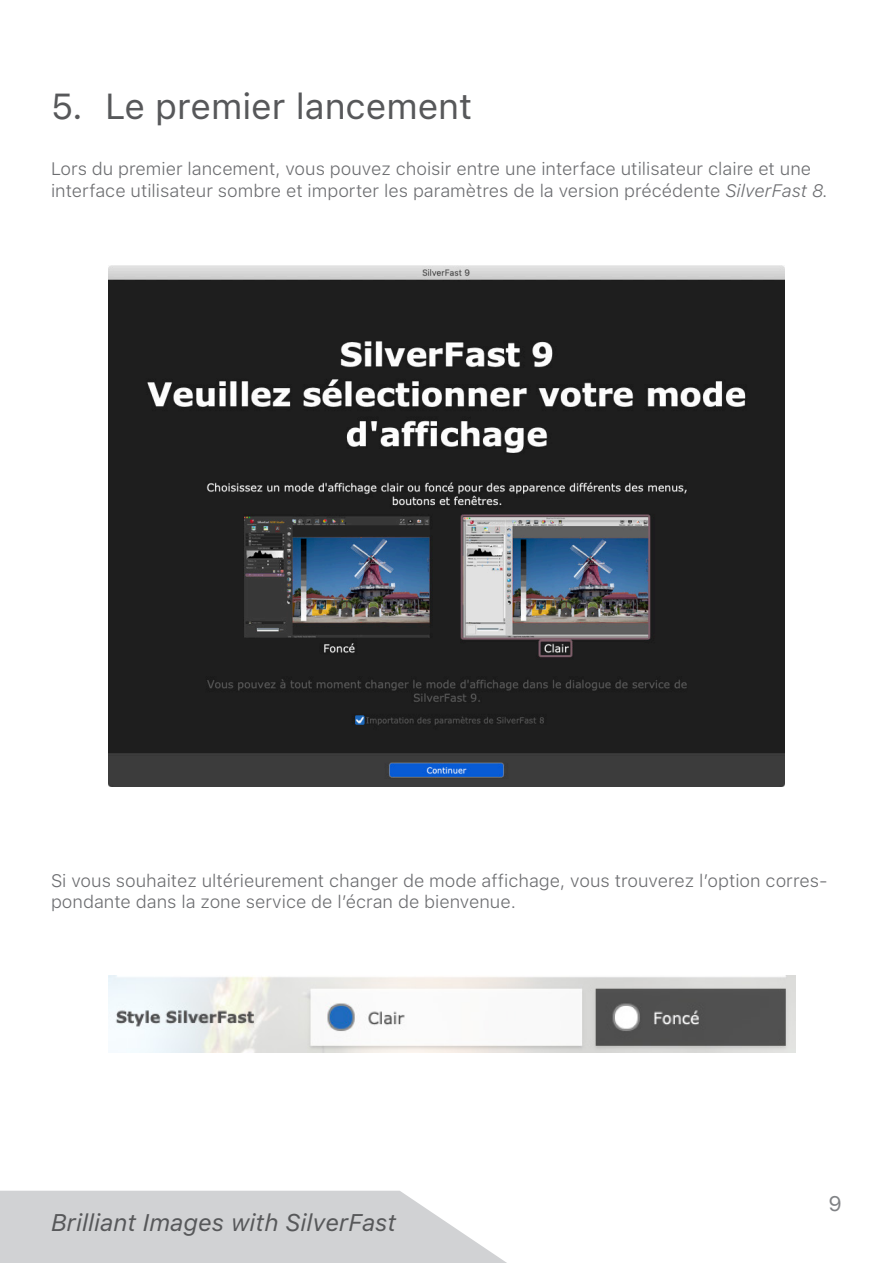
<style>
.page{position:relative;width:893px;height:1263px;background:#fff}
.page>*{position:absolute;margin:0;border:0;box-sizing:border-box;transform-origin:0 0}
.Überschrift{font:36px "SF Pro Text";color:#57585a}
.t1{font:italic 24px "SF Pro Text";color:#57585a}
.t2{font:21px "SF Pro Text";color:#808285}
.Text{font:300 18px/21.6px "SF Pro Text";color:#6c6d70}
.s1{font-style:italic}
</style>
<div class="page">
<img style="left:109px;top:266px;width:675px;height:521px">
<img style="left:109px;top:976px;width:686px;height:76px">
<svg style="left:0;top:1191px;width:507px;height:72px;background:#d5d6d8"></svg>
<p class="Überschrift" style="left:51px;top:86px;width:423px">5. Le premier lancement</p>
<p class="Text" style="left:51px;top:158px;width:779px">Lors du premier lancement, vous pouvez choisir entre une interface utilisateur claire et une interface utilisateur sombre et importer les paramètres de la version précédente <span class="s1">SilverFast 8.</span></p>
<p class="Text" style="left:51px;top:870px;width:778px">Si vous souhaitez ultérieurement changer de mode affichage, vous trouverez l’option corres&shy;pondante dans la zone service de l’écran de bienvenue.</p>
<h2 class="t1" style="left:51px;top:1208px;width:347px">Brilliant Images with SilverFast</h2>
<p class="t2" style="left:829px;top:1191px;width:15px">9</p>
</div>
